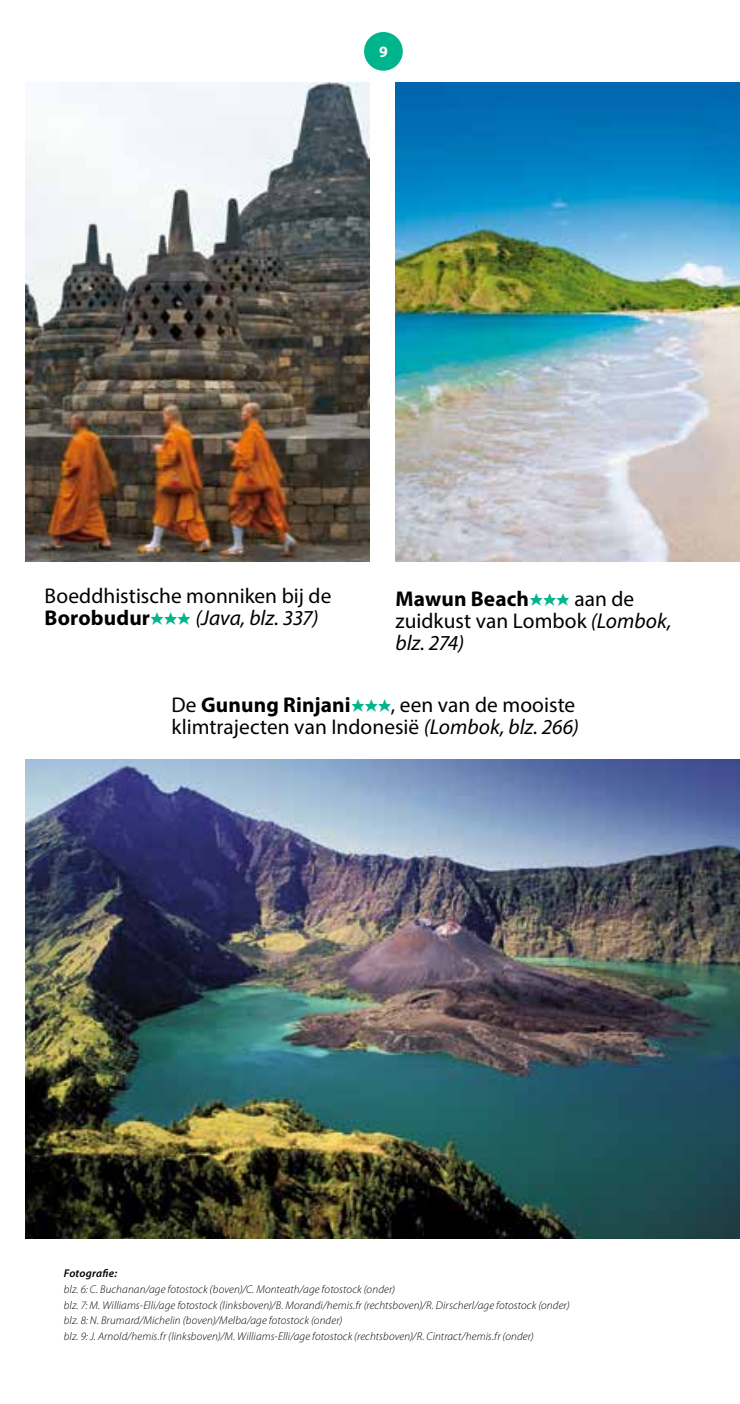
<style>
.page{position:relative;width:740px;height:1404px;background:#fff}
.page>*{position:absolute;margin:0;border:0;box-sizing:border-box;transform-origin:0 0}
.t1{font:21.38px/21.8px "Myriad Pro";letter-spacing:.005em;color:#000}
.t2{font:700 15.75px "Myriad Pro";color:#fff}
.t3{font:italic 300 11.25px/15.8px "Myriad Pro";letter-spacing:.01em;color:#000}
.t4{font:italic 600 11.25px "Myriad Pro";letter-spacing:.015em;color:#000}
.s1{font-weight:700}
.s2{font-family:"Michelin";color:#00b58b}
.s3{font-style:italic}
</style>
<div class="page">
<div style="left:364px;top:32px;width:39px;height:39px;background:#00b58b;border-radius:50%"></div>
<img style="left:26px;top:83px;width:344px;height:478px">
<img style="left:26px;top:759px;width:714px;height:478px">
<img style="left:395px;top:83px;width:345px;height:478px">
<h2 class="t2" style="left:379px;top:42px;width:10px">9</h2>
<h1 class="t1" style="left:45px;top:584px;width:288px">Boeddhistische monniken bij de<br><span class="s1">Borobudur</span><span class="s2">aaa</span> <span class="s3">(Java, blz. 337)</span></h1>
<h1 class="t1" style="left:395px;top:588px;width:278px"><span class="s1">Mawun Beach</span><span class="s2">aaa</span> aan de zuidkust van Lombok <span class="s3">(Lombok, blz. 274)</span></h1>
<h1 class="t1" style="left:171px;top:693px;width:409px">De <span class="s1">Gunung Rinjani</span><span class="s2">aaa</span>, een van de mooiste klimtrajecten van Indonesië <span class="s3">(Lombok, blz. 266)</span></h1>
<p class="t4" style="left:64px;top:1265px;width:55px">Fotografie:</p>
<p class="t3" style="left:64px;top:1281px;width:507px">blz. 6: C. Buchanan/age fotostock (boven)/C. Monteath/age fotostock (onder)<br>blz. 7: M. Williams-Elli/age fotostock (linksboven)/B. Morandi/hemis.fr (rechtsboven)/R. Dirscherl/age fotostock (onder) blz. 8: N. Brumard/Michelin (boven)/Melba/age fotostock (onder)<br>blz. 9: J. Arnold/hemis.fr (linksboven)/M. Williams-Elli/age fotostock (rechtsboven)/R. Cintract/hemis.fr (onder)</p>
</div>
